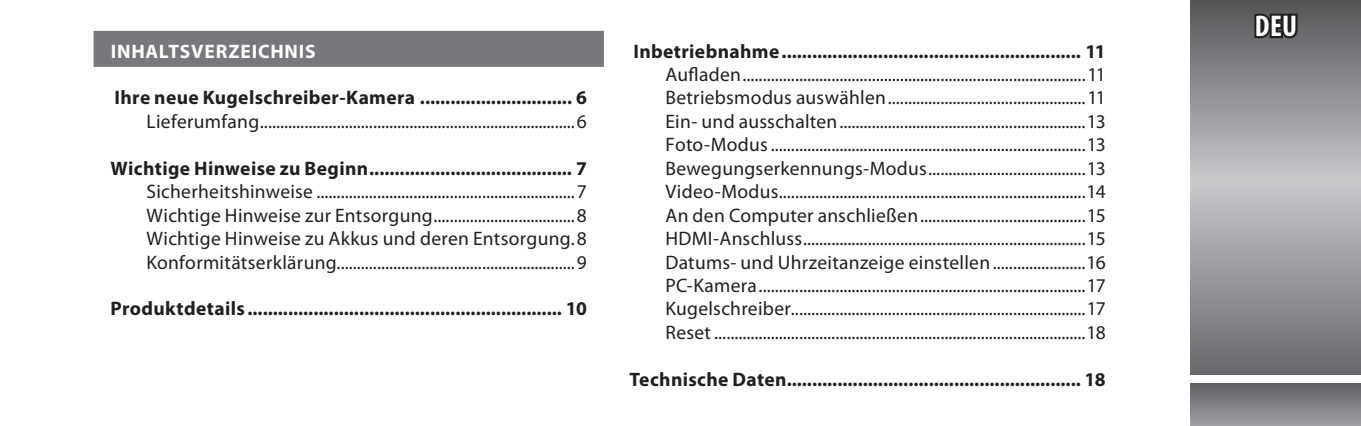
<style>
.page{position:relative;width:1361px;height:426px;background:#fff}
.page>*{position:absolute;margin:0;border:0;box-sizing:border-box;transform-origin:0 0}
.t1{font:700 condensed 30px "Myriad Pro";color:#fff}
.t2{font:19.5px/23.4px "Myriad Pro";letter-spacing:.015em;color:#231f20;text-align:justify}
.t3{font:700 19.5px "Myriad Pro";letter-spacing:.02em;color:#231f20}
.t4{font:700 19.5px "Myriad Pro";letter-spacing:.04em;color:#fff}
</style>
<div class="page">
<div style="left:94px;top:31px;width:510px;height:36px;background:#76787b"></div>
<svg style="left:1191px;top:0;width:170px;height:374px;background:#939598"></svg>
<div style="left:1191px;top:383px;width:170px;height:42px;background:linear-gradient(to bottom,#606164,#9b9da0)"></div>
<svg style="left:1251px;top:10px;width:48px;height:30px"></svg>
<p class="t4" style="left:111px;top:38px;width:206px">INHALTSVERZEICHNIS</p>
<p class="t3" style="left:114px;top:85px;width:474px">Ihre neue Kugelschreiber-Kamera .............................. 6</p>
<p class="t2" style="left:147px;top:109px;width:442px">Lieferumfang..............................................................................6</p>
<p class="t3" style="left:111px;top:155px;width:478px">Wichtige Hinweise zu Beginn........................................ 7</p>
<p class="t2" style="left:147px;top:179px;width:442px">Sicherheitshinweise ................................................................7<br>Wichtige Hinweise zur Entsorgung...................................8<br>Wichtige Hinweise zu Akkus und deren Entsorgung.8<br>Konformitätserklärung...........................................................9</p>
<p class="t3" style="left:111px;top:296px;width:478px">Produktdetails .............................................................. 10</p>
<p class="t3" style="left:633px;top:38px;width:474px">Inbetriebnahme........................................................... 11</p>
<p class="t2" style="left:665px;top:62px;width:442px">Aufladen.....................................................................................11<br>Betriebsmodus auswählen.................................................11<br>Ein- und ausschalten.............................................................13<br>Foto-Modus..............................................................................13<br>Bewegungserkennungs-Modus.......................................13<br>Video-Modus............................................................................14<br>An den Computer anschließen.........................................15<br>HDMI-Anschluss......................................................................15<br>Datums- und Uhrzeitanzeige einstellen.......................16<br>PC-Kamera.................................................................................17<br>Kugelschreiber.........................................................................17<br>Reset ............................................................................................18</p>
<p class="t3" style="left:629px;top:366px;width:478px">Technische Daten.......................................................... 18</p>
<h1 class="t1" style="left:1254px;top:7px;width:44px">DEU</h1>
</div>
